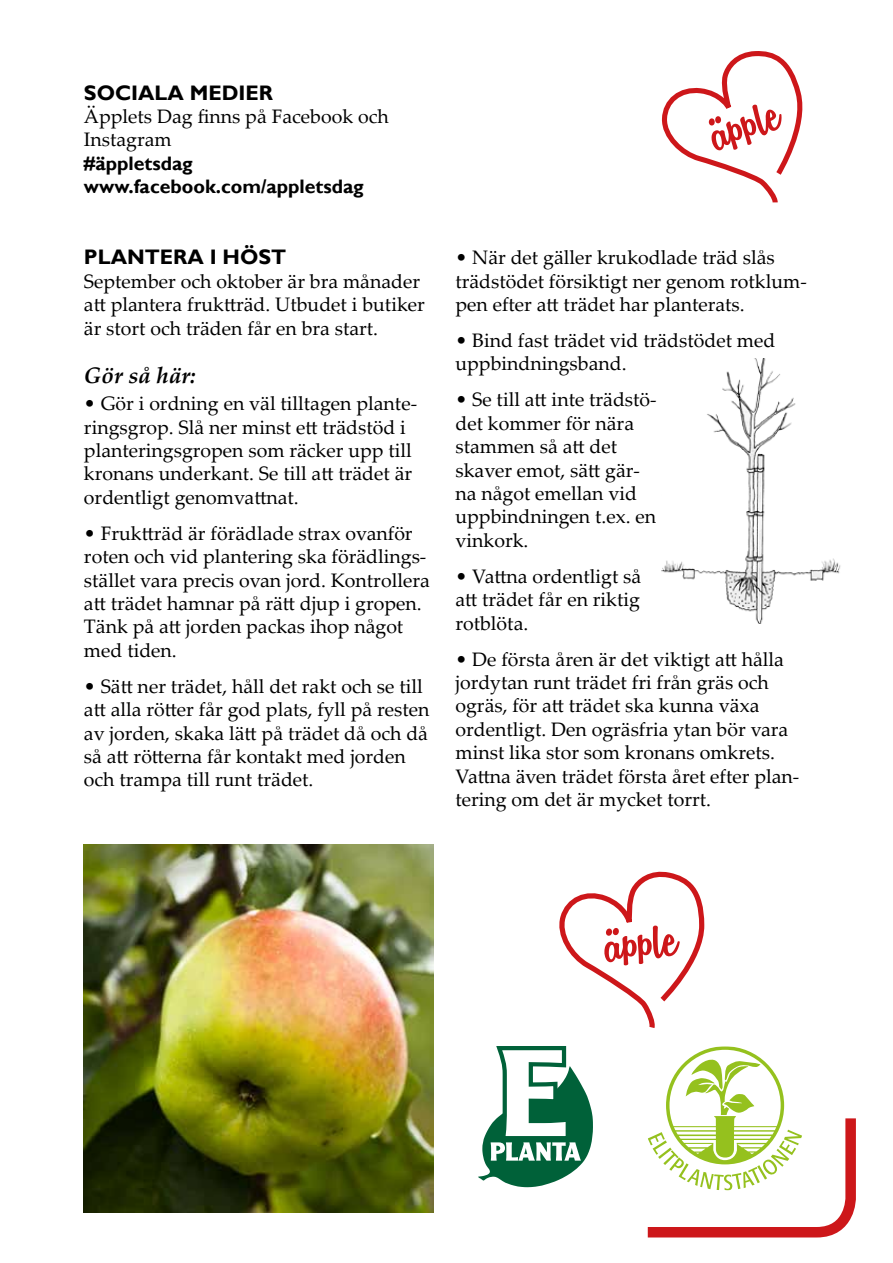
<style>
.page{position:relative;width:893px;height:1263px;background:#fff}
.page>*{position:absolute;margin:0;border:0;box-sizing:border-box;transform-origin:0 0}
.t1{font:65.25px "Remachine Script Personal Use Only";color:#cd171a}
.t2{font:63.9px "Remachine Script Personal Use Only";color:#cd171a}
.t3{font:italic 700 22.5px "Palatino Linotype";color:#000}
.t4{font:700 21px "Gill Sans";color:#000}
.t5{font:19.5px/23.4px "Palatino Linotype";color:#000}
.t6{font:700 19.5px/23.4px "Gill Sans";color:#000}
</style>
<div class="page">
<img style="left:84px;top:844px;width:350px;height:368px">
<img style="left:662px;top:358px;width:179px;height:265px">
<svg style="left:559px;top:871px;width:146px;height:157px"></svg>
<svg style="left:478px;top:1046px;width:115px;height:142px"></svg>
<svg style="left:647px;top:1046px;width:209px;height:192px"></svg>
<svg style="left:661px;top:51px;width:142px;height:152px"></svg>
<p class="t4" style="left:84px;top:80px;width:191px">SOCIALA MEDIER</p>
<p class="t5" style="left:84px;top:104px;width:306px">Äpplets Dag finns på Facebook och<br>Instagram</p>
<p class="t6" style="left:84px;top:152px;width:281px">#äppletsdag www.facebook.com/appletsdag</p>
<p class="t4" style="left:84px;top:245px;width:204px">PLANTERA I HÖST</p>
<p class="t5" style="left:84px;top:269px;width:342px">September och oktober är bra månader att plantera fruktträd. Utbudet i butiker är stort och träden får en bra start.</p>
<p class="t3" style="left:84px;top:359px;width:113px">Gör så här:</p>
<p class="t5" style="left:84px;top:391px;width:335px">• Gör i ordning en väl tilltagen plante&shy;ringsgrop. Slå ner minst ett trädstöd i planteringsgropen som räcker upp till kronans underkant. Se till att trädet är ordentligt genomvattnat.</p>
<p class="t5" style="left:84px;top:521px;width:347px">• Fruktträd är förädlade strax ovanför roten och vid plantering ska förädlings&shy;stället vara precis ovan jord. Kontrollera att trädet hamnar på rätt djup i gropen.<br>Tänk på att jorden packas ihop något med tiden.</p>
<p class="t5" style="left:84px;top:674px;width:347px">• Sätt ner trädet, håll det rakt och se till att alla rötter får god plats, fyll på resten av jorden, skaka lätt på trädet då och då så att rötterna får kontakt med jorden och trampa till runt trädet.</p>
<h2 class="t2" style="left:698px;top:99px;width:73px;rotate:-19deg">äpple</h2>
<p class="t5" style="left:455px;top:245px;width:353px">• När det gäller krukodlade träd slås trädstödet försiktigt ner genom rotklum&shy;pen efter att trädet har planterats.</p>
<p class="t5" style="left:455px;top:328px;width:321px">• Bind fast trädet vid trädstödet med uppbindningsband.</p>
<p class="t5" style="left:455px;top:387px;width:203px">• Se till att inte trädstö&shy;det kommer för nära stammen så att det skaver emot, sätt gär&shy;na något emellan vid uppbindningen t.ex. en vinkork.</p>
<p class="t5" style="left:455px;top:564px;width:187px;text-align:justify">• Vattna ordentligt så att trädet får en riktig rotblöta.</p>
<p class="t5" style="left:455px;top:646px;width:345px">• De första åren är det viktigt att hålla jordytan runt trädet fri från gräs och ogräs, för att trädet ska kunna växa ordentligt. Den ogräsfria ytan bör vara minst lika stor som kronans omkrets.<br>Vattna även trädet första året efter plan&shy;tering om det är mycket torrt.</p>
<h1 class="t1" style="left:601px;top:905px;width:75px;rotate:-5deg">äpple</h1>
</div>
